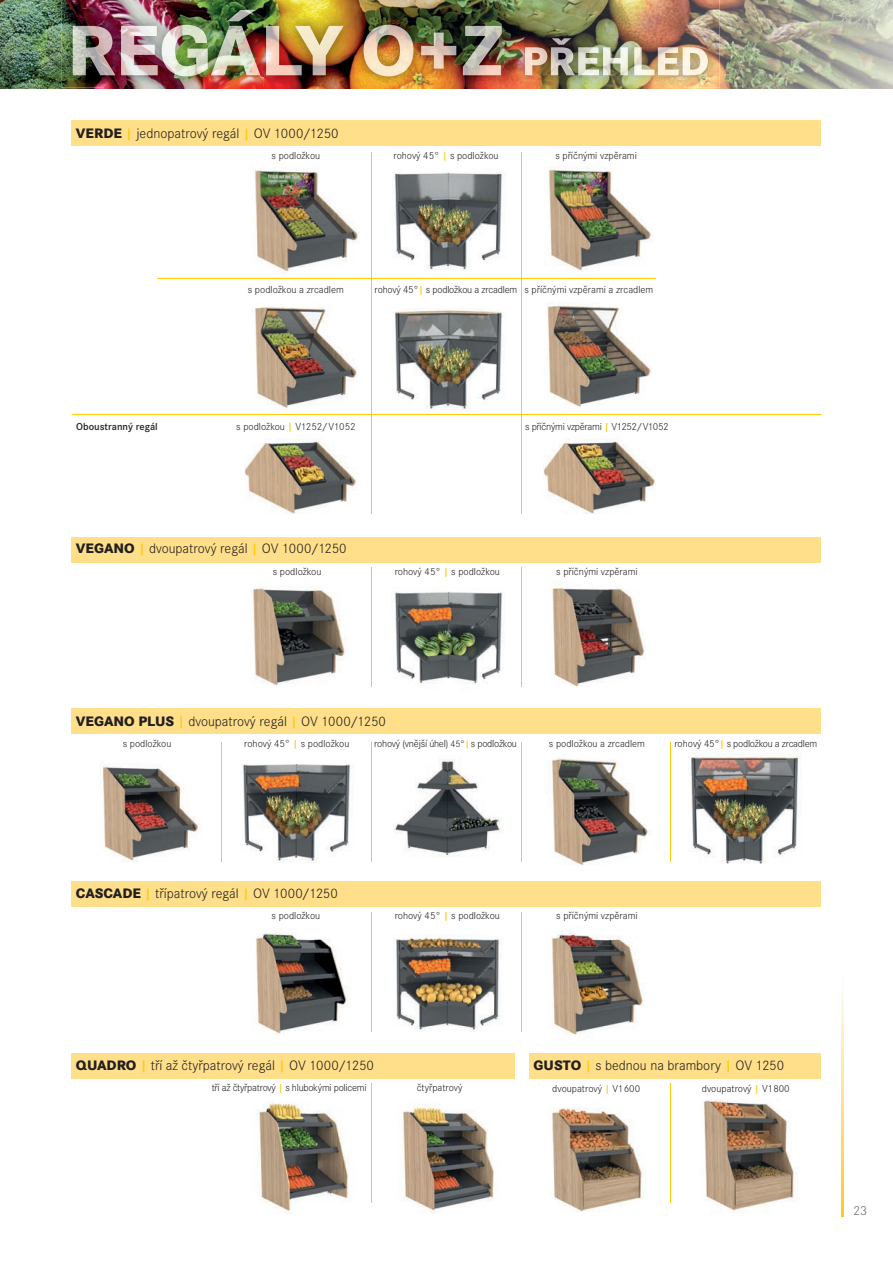
<style>
.page{position:relative;width:893px;height:1263px;background:#fff}
.page>*{position:absolute;margin:0;border:0;box-sizing:border-box;transform-origin:0 0}
.t1{font:300 14.25px "Corporate S";color:#231f20}
.t2{font:300 13.5px "Corporate S";color:#6c6d70}
.t3{font:300 10.5px "Corporate S";color:#231f20}
.t4{font:300 10.5px "Corporate S";letter-spacing:-.025em;color:#231f20}
.t5{font:600 10.5px "Corporate S";color:#231f20}
.s1{font-weight:800}
.s2{font-weight:600;color:#feca0a}
.s3{font-size:9.75px}
.s4{font-weight:600;font-size:9.75px;color:#feca0a}
</style>
<div class="page">
<img style="left:0;top:0;width:105px;height:89px">
<img style="left:683px;top:0;width:210px;height:89px">
<img style="left:105px;top:87px;width:578px;height:2px">
<img style="left:61px;top:0;width:658px;height:87px">
<img style="left:73px;top:10px;width:430px;height:66px">
<img style="left:525px;top:38px;width:183px;height:37px">
<hr style="left:371px;top:912px;width:1px;height:120px;background:#feca0a">
<hr style="left:521px;top:912px;width:1px;height:120px;background:#feca0a">
<hr style="left:371px;top:1084px;width:1px;height:119px;background:#feca0a">
<hr style="left:371px;top:742px;width:1px;height:119px;background:#feca0a">
<hr style="left:521px;top:742px;width:1px;height:119px;background:#feca0a">
<hr style="left:670px;top:742px;width:1px;height:119px;background:#feca0a">
<hr style="left:371px;top:568px;width:1px;height:119px;background:#feca0a">
<hr style="left:521px;top:568px;width:1px;height:119px;background:#feca0a">
<hr style="left:371px;top:152px;width:1px;height:362px;background:#feca0a">
<hr style="left:521px;top:152px;width:1px;height:362px;background:#feca0a">
<div style="left:72px;top:120px;width:749px;height:26px;background:#ffdf89"></div>
<div style="left:72px;top:537px;width:749px;height:25px;background:#ffdf89"></div>
<div style="left:72px;top:708px;width:749px;height:26px;background:#ffdf89"></div>
<div style="left:529px;top:1053px;width:292px;height:25px;background:#ffdf89"></div>
<div style="left:72px;top:1053px;width:443px;height:25px;background:#ffdf89"></div>
<div style="left:72px;top:881px;width:749px;height:26px;background:#ffdf89"></div>
<img style="left:253px;top:307px;width:104px;height:101px">
<img style="left:394px;top:309px;width:110px;height:101px">
<img style="left:547px;top:304px;width:104px;height:103px">
<img style="left:548px;top:167px;width:103px;height:104px">
<img style="left:244px;top:439px;width:112px;height:75px">
<img style="left:543px;top:441px;width:113px;height:73px">
<img style="left:254px;top:168px;width:106px;height:105px">
<img style="left:392px;top:172px;width:111px;height:98px">
<img style="left:251px;top:587px;width:94px;height:98px">
<img style="left:394px;top:591px;width:109px;height:93px">
<img style="left:552px;top:586px;width:93px;height:100px">
<img style="left:101px;top:764px;width:98px;height:97px">
<img style="left:242px;top:763px;width:111px;height:100px">
<img style="left:551px;top:759px;width:97px;height:106px">
<img style="left:688px;top:753px;width:111px;height:111px">
<img style="left:255px;top:930px;width:93px;height:104px">
<img style="left:396px;top:935px;width:105px;height:97px">
<img style="left:551px;top:932px;width:93px;height:103px">
<hr style="left:72px;top:414px;width:748px;height:1px;background:#feca0a">
<hr style="left:157px;top:279px;width:499px;height:1px;background:#feca0a">
<hr style="left:670px;top:1084px;width:1px;height:119px;background:#feca0a">
<img style="left:702px;top:1100px;width:94px;height:111px">
<img style="left:552px;top:1107px;width:91px;height:105px">
<img style="left:257px;top:1100px;width:92px;height:114px">
<img style="left:401px;top:1104px;width:93px;height:109px">
<img style="left:395px;top:759px;width:106px;height:98px">
<hr style="left:222px;top:742px;width:1px;height:119px;background:#feca0a">
<svg style="left:841px;top:986px;width:2px;height:231px"></svg>
<h1 class="t1" style="left:76px;top:124px;width:264px"><span class="s1">VERDE</span> <span class="s2">|</span> jednopatrový regál <span class="s2">|</span> OV 1000/1250</h1>
<p class="t3" style="left:272px;top:149px;width:50px">s podložkou</p>
<p class="t3" style="left:393px;top:149px;width:107px">rohový 45° <span class="s2">|</span> s podložkou</p>
<p class="t3" style="left:555px;top:149px;width:83px">s příčnými vzpěrami</p>
<p class="t3" style="left:248px;top:283px;width:98px">s podložkou a zrcadlem</p>
<p class="t3" style="left:375px;top:283px;width:280px">rohový 45°<span class="s2">|</span> s podložkou a zrcadlem s příčnými vzpěrami a zrcadlem</p>
<p class="t5" style="left:76px;top:419px;width:83px">Oboustranný regál</p>
<p class="t3" style="left:236px;top:419px;width:121px">s podložkou <span class="s2">|</span> V1252/V1052</p>
<p class="t4" style="left:525px;top:419px;width:145px">s příčnými vzpěrami <span class="s2">|</span> V1252/V1052</p>
<h1 class="t1" style="left:76px;top:539px;width:272px"><span class="s1">VEGANO</span> <span class="s2">|</span> dvoupatrový regál <span class="s2">|</span> OV 1000/1250</h1>
<p class="t3" style="left:273px;top:564px;width:50px">s podložkou</p>
<p class="t3" style="left:395px;top:564px;width:107px">rohový 45° <span class="s2">|</span> s podložkou</p>
<p class="t3" style="left:556px;top:564px;width:83px">s příčnými vzpěrami</p>
<h1 class="t1" style="left:76px;top:712px;width:312px"><span class="s1">VEGANO PLUS</span> <span class="s2">|</span> dvoupatrový regál <span class="s2">|</span> OV 1000/1250</h1>
<p class="t3" style="left:123px;top:737px;width:50px">s podložkou</p>
<p class="t3" style="left:244px;top:737px;width:107px">rohový 45° <span class="s2">|</span> s podložkou</p>
<p class="t4" style="left:374px;top:737px;width:144px">rohový (vnější úhel) <span class="s3">45°</span><span class="s4">|</span>s podložkou</p>
<p class="t3" style="left:549px;top:737px;width:98px">s podložkou a zrcadlem</p>
<p class="t4" style="left:674px;top:737px;width:144px">rohový 45°<span class="s2">|</span> s podložkou a zrcadlem</p>
<h1 class="t1" style="left:76px;top:884px;width:263px"><span class="s1">CASCADE</span> <span class="s2">|</span> třípatrový regál <span class="s2">|</span> OV 1000/1250</h1>
<p class="t3" style="left:272px;top:909px;width:50px">s podložkou</p>
<p class="t3" style="left:395px;top:909px;width:107px">rohový 45° <span class="s2">|</span> s podložkou</p>
<p class="t3" style="left:556px;top:909px;width:83px">s příčnými vzpěrami</p>
<h1 class="t1" style="left:76px;top:1056px;width:300px"><span class="s1">QUADRO</span> <span class="s2">|</span> tří až čtyřpatrový regál <span class="s2">|</span> OV 1000/1250</h1>
<h1 class="t1" style="left:534px;top:1056px;width:252px"><span class="s1">GUSTO</span> <span class="s2">|</span> s bednou na brambory <span class="s2">|</span> OV 1250</h1>
<p class="t3" style="left:417px;top:1081px;width:47px">čtyřpatrový</p>
<p class="t4" style="left:212px;top:1081px;width:156px">tří až čtyřpatrový <span class="s2">|</span> s hlubokými policemi</p>
<p class="t3" style="left:552px;top:1081px;width:89px">dvoupatrový <span class="s2">|</span> V1600</p>
<p class="t3" style="left:702px;top:1081px;width:89px">dvoupatrový <span class="s2">|</span> V1800</p>
<p class="t2" style="left:853px;top:1201px;width:16px">23</p>
</div>
